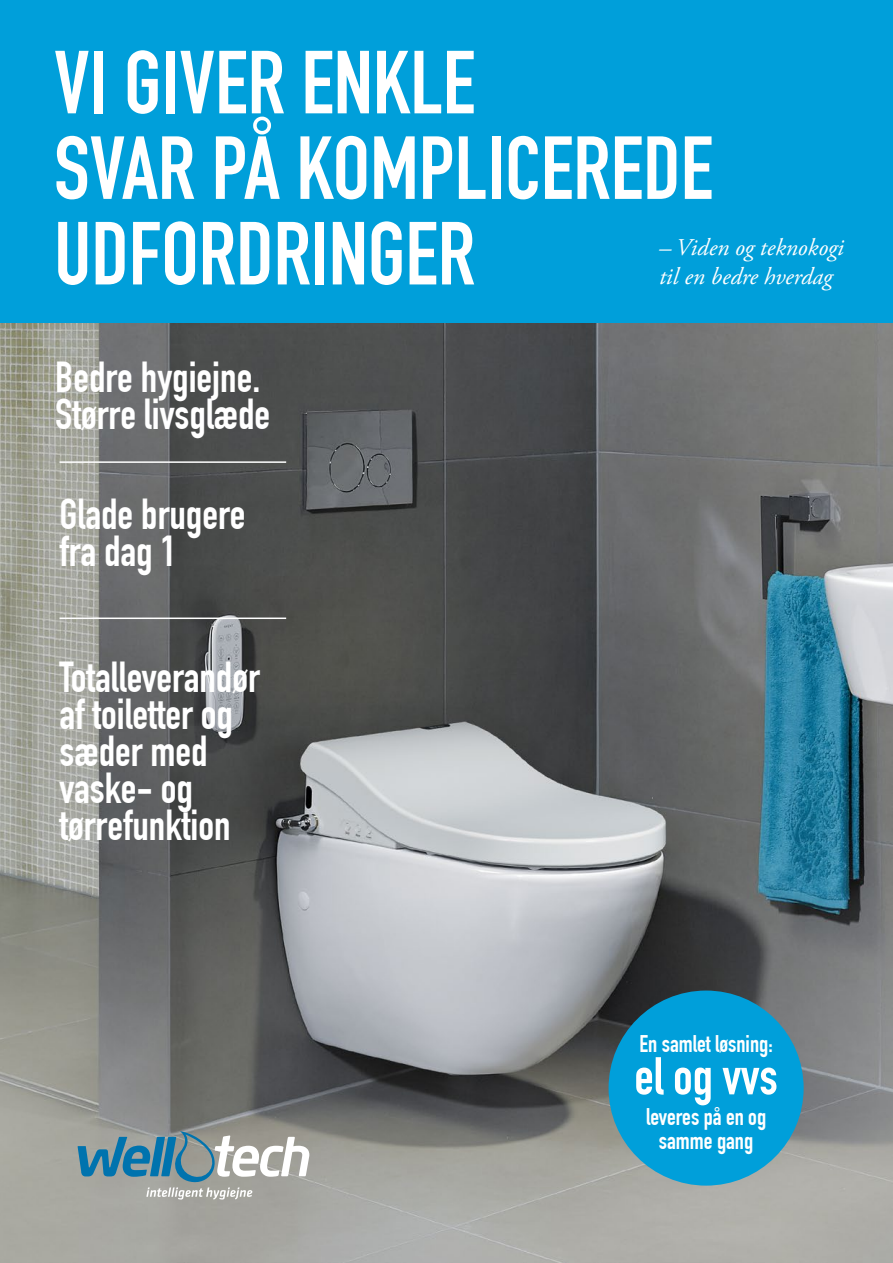
<style>
.page{position:relative;width:893px;height:1263px;background:#fff}
.page>*{position:absolute;margin:0;border:0;box-sizing:border-box;transform-origin:0 0}
.t1{font:700 87.9px/85.5px "DIN Condensed";color:#fff}
.t2{font:700 52.2px "DIN Condensed";color:#fff}
.t3{font:700 42.45px/37px "DIN Condensed";color:#fff}
.t4{font:italic 24px/28.8px "Adobe Garamond Pro";color:#fff}
.t5{font:700 23.55px/23.5px "DIN Condensed";color:#fff;text-align:center}
</style>
<div class="page">
<img style="left:0;top:322px;width:893px;height:941px">
<div style="left:0;top:0;width:893px;height:322px;background:#009fda"></div>
<hr style="left:60px;top:461px;width:226px;height:2px;background:#fff">
<hr style="left:60px;top:617px;width:226px;height:2px;background:#fff">
<div style="left:609px;top:990px;width:195px;height:195px;background:#009fda;border-radius:50%"></div>
<svg style="left:78px;top:1131px;width:231px;height:68px;background:#93a5aa"></svg>
<h1 class="t1" style="left:54px;top:40px;width:661px">VI GIVER ENKLE<br>SVAR PÅ KOMPLICEREDE<br>UDFORDRINGER</h1>
<p class="t4" style="left:659px;top:234px;width:186px">– Viden og teknokogi til en bedre hverdag</p>
<p class="t3" style="left:55px;top:359px;width:217px">Bedre hygiejne.<br>Større livsglæde</p>
<p class="t3" style="left:60px;top:496px;width:188px">Glade brugere fra dag 1</p>
<p class="t3" style="left:60px;top:658px;width:202px">Totalleverandør af toiletter og sæder med vaske- og tørrefunktion</p>
<p class="t5" style="left:639px;top:1032px;width:135px">En samlet løsning:</p>
<p class="t2" style="left:634px;top:1045px;width:145px">el og vvs</p>
<p class="t5" style="left:646px;top:1105px;width:122px">leveres på en og samme gang</p>
</div>
